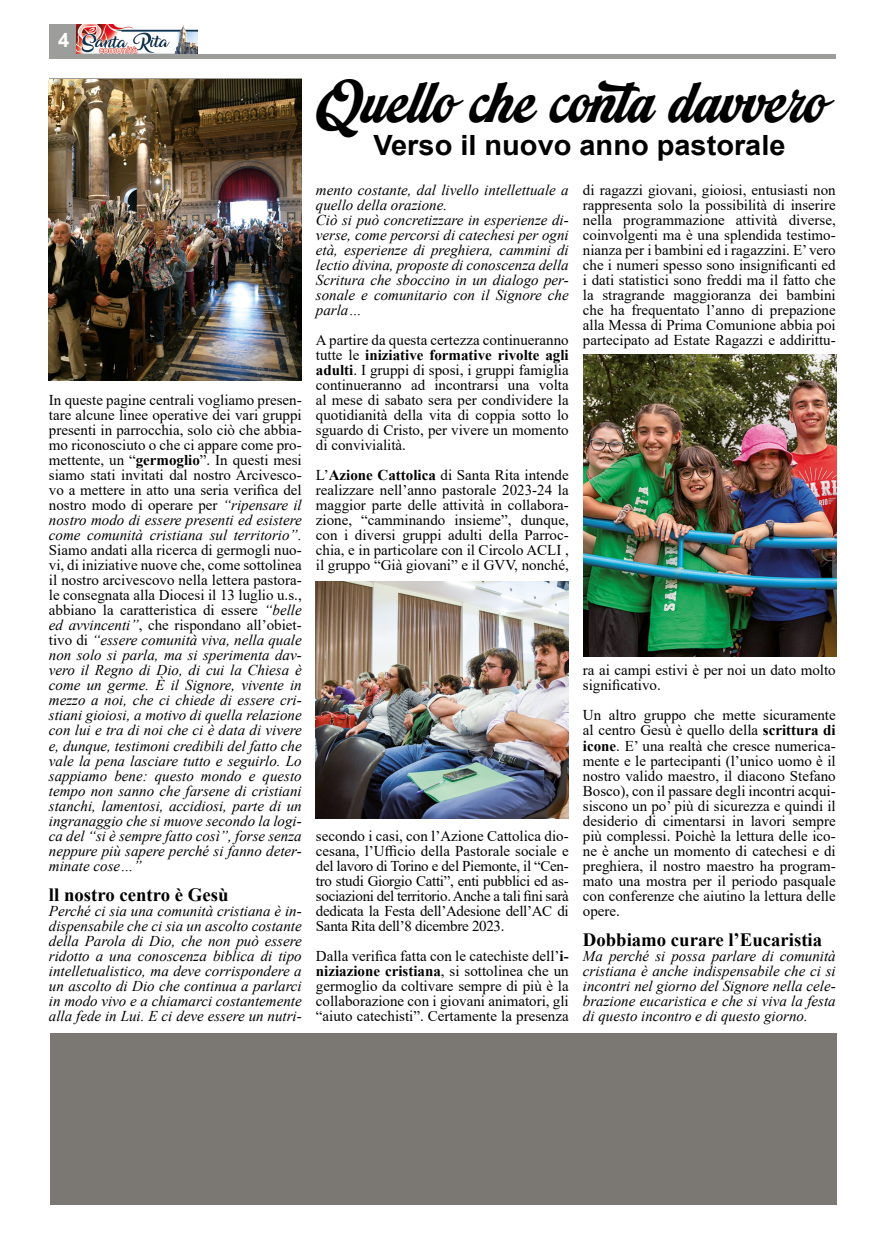
<style>
.page{position:relative;width:886px;height:1241px;background:#fff}
.page>*{position:absolute;margin:0;border:0;box-sizing:border-box;transform-origin:0 0}
.t1{font:46.25px "Alameda Script PERSONALUSE";color:#000;scale:1.05 1}
.t2{font:700 27.88px "Arial";color:#000;scale:1.04 1}
.t3{font:700 20px "Arial";color:#fff}
.t4{font:700 18.75px "Times New Roman";color:#000}
.t5{font:15px/15px "Times New Roman";color:#000;text-align:justify}
.t6{font:italic 15px/15px "Times New Roman";color:#000;text-align:justify}
.s1{font-weight:700}
.s2{font-style:italic}
.s3{font-style:normal}
</style>
<div class="page">
<div style="left:50px;top:54px;width:786px;height:5px;background:#9d9d9c"></div>
<div style="left:50px;top:24px;width:147px;height:30px;background:#9d9d9c"></div>
<img style="left:76px;top:24px;width:121px;height:30px">
<img style="left:49px;top:79px;width:253px;height:301px">
<div style="left:50px;top:1033px;width:787px;height:171px;background:#7b7874"></div>
<img style="left:583px;top:354px;width:253px;height:302px">
<img style="left:316px;top:581px;width:253px;height:237px">
<h3 class="t3" style="left:58px;top:25px;width:13px">4</h3>
<h1 class="t1" style="left:317px;top:79px;width:487px">Quello che conta davvero</h1>
<h2 class="t2" style="left:373px;top:126px;width:398px">Verso il nuovo anno pastorale</h2>
<p class="t5" style="left:49px;top:392px;width:254px">In queste pagine centrali vogliamo presen&shy;tare alcune linee operative dei vari gruppi presenti in parrocchia, solo ciò che abbia&shy;mo riconosciuto o che ci appare come pro&shy;mettente, un “<span class="s1">germoglio</span>”. In questi mesi siamo stati invitati dal nostro Arcivesco&shy;vo a mettere in atto una seria verifica del nostro modo di operare per <span class="s2">“ripensare il nostro modo di essere presenti ed esistere come comunità cristiana sul territorio”.</span></p>
<p class="t6" style="left:49px;top:542px;width:254px"><span class="s3">Siamo andati alla ricerca di germogli nuo&shy;vi, di iniziative nuove che, come sottolinea il nostro arcivescovo nella lettera pastora&shy;le consegnata alla Diocesi il 13 luglio u.s., abbiano la caratteristica di essere</span> “belle ed avvincenti”<span class="s3">, che rispondano all’obiet&shy;tivo di</span> “essere comunità viva, nella quale non solo si parla, ma si sperimenta dav&shy;vero il Regno di Dio, di cui la Chiesa è come un germe. È il Signore, vivente in mezzo a noi, che ci chiede di essere cri&shy;stiani gioiosi, a motivo di quella relazione con lui e tra di noi che ci è data di vivere e, dunque, testimoni credibili del fatto che vale la pena lasciare tutto e seguirlo. Lo sappiamo bene: questo mondo e questo tempo non sanno che farsene di cristiani stanchi, lamentosi, accidiosi, parte di un ingranaggio che si muove secondo la logi&shy;ca del “si è sempre fatto così”, forse senza neppure più sapere perché si fanno deter&shy;minate cose…”</p>
<p class="t4" style="left:49px;top:880px;width:181px">ll nostro centro è Gesù</p>
<p class="t6" style="left:49px;top:902px;width:254px">Perché ci sia una comunità cristiana è in&shy;dispensabile che ci sia un ascolto costante della Parola di Dio, che non può essere ridotto a una conoscenza biblica di tipo intelletualistico, ma deve corrispondere a un ascolto di Dio che continua a parlarci in modo vivo e a chiamarci costantemente alla fede in Lui. E ci deve essere un nutri-</p>
<p class="t6" style="left:316px;top:182px;width:254px;text-align:left">mento costante, dal livello intellettuale a quello della orazione.<br>Ciò si può concretizzare in esperienze di&shy;verse, come percorsi di catechesi per ogni età, esperienze di preghiera, cammini di lectio divina, proposte di conoscenza della Scritura che sboccino in un dialogo per&shy;sonale e comunitario con il Signore che parla…</p>
<p class="t5" style="left:316px;top:332px;width:254px">A partire da questa certezza continueranno tutte le <span class="s1">iniziative formative rivolte agli adulti</span>. I gruppi di sposi, i gruppi famiglia continueranno ad incontrarsi una volta al mese di sabato sera per condividere la quotidianità della vita di coppia sotto lo sguardo di Cristo, per vivere un momento di convivialità.</p>
<p class="t5" style="left:316px;top:467px;width:254px">L’<span class="s1">Azione Cattolica</span> di Santa Rita intende realizzare nell’anno pastorale 2023-24 la maggior parte delle attività in collabora&shy;zione, “camminando insieme”, dunque, con i diversi gruppi adulti della Parroc&shy;chia, e in particolare con il Circolo ACLI , il gruppo “Già giovani” e il GVV, nonché,</p>
<p class="t5" style="left:316px;top:827px;width:254px">secondo i casi, con l’Azione Cattolica dio&shy;cesana, l’Ufficio della Pastorale sociale e del lavoro di Torino e del Piemonte, il “Cen&shy;tro studi Giorgio Catti”, enti pubblici ed as&shy;sociazioni del territorio. Anche a tali fini sarà dedicata la Festa dell’Adesione dell’AC di Santa Rita dell’8 dicembre 2023.</p>
<p class="t5" style="left:316px;top:947px;width:254px">Dalla verifica fatta con le catechiste dell’<span class="s1">i&shy;niziazione cristiana</span>, si sottolinea che un germoglio da coltivare sempre di più è la collaborazione con i giovani animatori, gli “aiuto catechisti”. Certamente la presenza</p>
<p class="t5" style="left:583px;top:182px;width:254px">di ragazzi giovani, gioiosi, entusiasti non rappresenta solo la possibilità di inserire nella programmazione attività diverse, coinvolgenti ma è una splendida testimo&shy;nianza per i bambini ed i ragazzini. E’ vero che i numeri spesso sono insignificanti ed i dati statistici sono freddi ma il fatto che la stragrande maggioranza dei bambini che ha frequentato l’anno di prepazione alla Messa di Prima Comunione abbia poi partecipato ad Estate Ragazzi e addirittu-</p>
<p class="t5" style="left:583px;top:662px;width:254px">ra ai campi estivi è per noi un dato molto significativo.</p>
<p class="t5" style="left:583px;top:707px;width:254px">Un altro gruppo che mette sicuramente al centro Gesù è quello della <span class="s1">scrittura di icone</span>. E’ una realtà che cresce numerica&shy;mente e le partecipanti (l’unico uomo è il nostro valido maestro, il diacono Stefano Bosco), con il passare degli incontri acqui&shy;siscono un po’ più di sicurezza e quindi il desiderio di cimentarsi in lavori sempre più complessi. Poichè la lettura delle ico&shy;ne è anche un momento di catechesi e di preghiera, il nostro maestro ha program&shy;mato una mostra per il periodo pasquale con conferenze che aiutino la lettura delle opere.</p>
<p class="t4" style="left:583px;top:925px;width:241px">Dobbiamo curare l’Eucaristia</p>
<p class="t6" style="left:583px;top:947px;width:254px">Ma perché si possa parlare di comunità cristiana è anche indispensabile che ci si incontri nel giorno del Signore nella cele&shy;brazione eucaristica e che si viva la festa di questo incontro e di questo giorno.</p>
</div>
